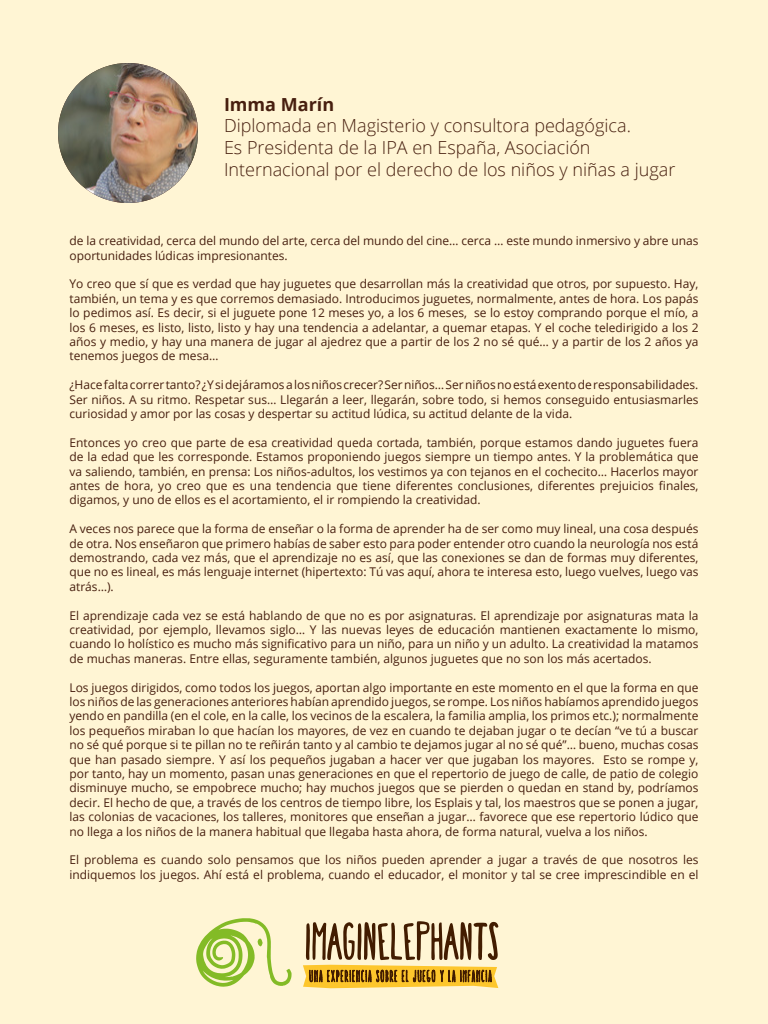
<style>
.page{position:relative;width:768px;height:1024px;background:#fff5d4}
.page>*{position:absolute;margin:0;border:0;box-sizing:border-box;transform-origin:0 0}
.t1{font:300 18px/21.6px "Open Sans";color:#471f0f}
.t2{font:700 18px "Open Sans";color:#471f0f}
.t3{font:12px/14.4px "Open Sans";color:#471f0f;text-align:justify}
</style>
<div class="page">
<svg style="left:196px;top:918px;width:96px;height:69px"></svg>
<svg style="left:303px;top:921px;width:196px;height:67px"></svg>
<img style="left:58px;top:63px;width:140px;height:140px;border-radius:70px">
<h1 class="t2" style="left:224px;top:92px;width:112px">Imma Marín</h1>
<h1 class="t1" style="left:224px;top:115px;width:453px">Diplomada en Magisterio y consultora pedagógica.<br>Es Presidenta de la IPA en España, Asociación<br>Internacional por el derecho de los niños y niñas a jugar</h1>
<p class="t3" style="left:70px;top:233px;width:631px">de la creatividad, cerca del mundo del arte, cerca del mundo del cine… cerca … este mundo inmersivo y abre unas oportunidades lúdicas impresionantes.</p>
<p class="t3" style="left:70px;top:277px;width:631px">Yo creo que sí que es verdad que hay juguetes que desarrollan más la creatividad que otros, por supuesto. Hay, también, un tema y es que corremos demasiado. Introducimos juguetes, normalmente, antes de hora. Los papás lo pedimos así. Es decir, si el juguete pone 12 meses yo, a los 6 meses, se lo estoy comprando porque el mío, a los 6 meses, es listo, listo, listo y hay una tendencia a adelantar, a quemar etapas. Y el coche teledirigido a los 2 años y medio, y hay una manera de jugar al ajedrez que a partir de los 2 no sé qué… y a partir de los 2 años ya tenemos juegos de mesa…</p>
<p class="t3" style="left:70px;top:377px;width:631px">¿Hace falta correr tanto? ¿Y si dejáramos a los niños crecer? Ser niños… Ser niños no está exento de responsabilidades.<br>Ser niños. A su ritmo. Respetar sus… Llegarán a leer, llegarán, sobre todo, si hemos conseguido entusiasmarles curiosidad y amor por las cosas y despertar su actitud lúdica, su actitud delante de la vida.</p>
<p class="t3" style="left:70px;top:435px;width:631px">Entonces yo creo que parte de esa creatividad queda cortada, también, porque estamos dando juguetes fuera de la edad que les corresponde. Estamos proponiendo juegos siempre un tiempo antes. Y la problemática que va saliendo, también, en prensa: Los niños-adultos, los vestimos ya con tejanos en el cochecito… Hacerlos mayor antes de hora, yo creo que es una tendencia que tiene diferentes conclusiones, diferentes prejuicios finales, digamos, y uno de ellos es el acortamiento, el ir rompiendo la creatividad.</p>
<p class="t3" style="left:70px;top:521px;width:631px">A veces nos parece que la forma de enseñar o la forma de aprender ha de ser como muy lineal, una cosa después de otra. Nos enseñaron que primero habías de saber esto para poder entender otro cuando la neurología nos está demostrando, cada vez más, que el aprendizaje no es así, que las conexiones se dan de formas muy diferentes, que no es lineal, es más lenguaje internet (hipertexto: Tú vas aquí, ahora te interesa esto, luego vuelves, luego vas atrás…).</p>
<p class="t3" style="left:70px;top:608px;width:631px">El aprendizaje cada vez se está hablando de que no es por asignaturas. El aprendizaje por asignaturas mata la creatividad, por ejemplo, llevamos siglo… Y las nuevas leyes de educación mantienen exactamente lo mismo, cuando lo holístico es mucho más significativo para un niño, para un niño y un adulto. La creatividad la matamos de muchas maneras. Entre ellas, seguramente también, algunos juguetes que no son los más acertados.</p>
<p class="t3" style="left:70px;top:680px;width:631px">Los juegos dirigidos, como todos los juegos, aportan algo importante en este momento en el que la forma en que los niños de las generaciones anteriores habían aprendido juegos, se rompe. Los niños habíamos aprendido juegos yendo en pandilla (en el cole, en la calle, los vecinos de la escalera, la familia amplia, los primos etc.); normalmente los pequeños miraban lo que hacían los mayores, de vez en cuando te dejaban jugar o te decían “ve tú a buscar no sé qué porque si te pillan no te reñirán tanto y al cambio te dejamos jugar al no sé qué”… bueno, muchas cosas que han pasado siempre. Y así los pequeños jugaban a hacer ver que jugaban los mayores. Esto se rompe y, por tanto, hay un momento, pasan unas generaciones en que el repertorio de juego de calle, de patio de colegio disminuye mucho, se empobrece mucho; hay muchos juegos que se pierden o quedan en stand by, podríamos decir. El hecho de que, a través de los centros de tiempo libre, los Esplais y tal, los maestros que se ponen a jugar, las colonias de vacaciones, los talleres, monitores que enseñan a jugar… favorece que ese repertorio lúdico que no llega a los niños de la manera habitual que llegaba hasta ahora, de forma natural, vuelva a los niños.</p>
<p class="t3" style="left:70px;top:853px;width:631px">El problema es cuando solo pensamos que los niños pueden aprender a jugar a través de que nosotros les indiquemos los juegos. Ahí está el problema, cuando el educador, el monitor y tal se cree imprescindible en el</p>
</div>
